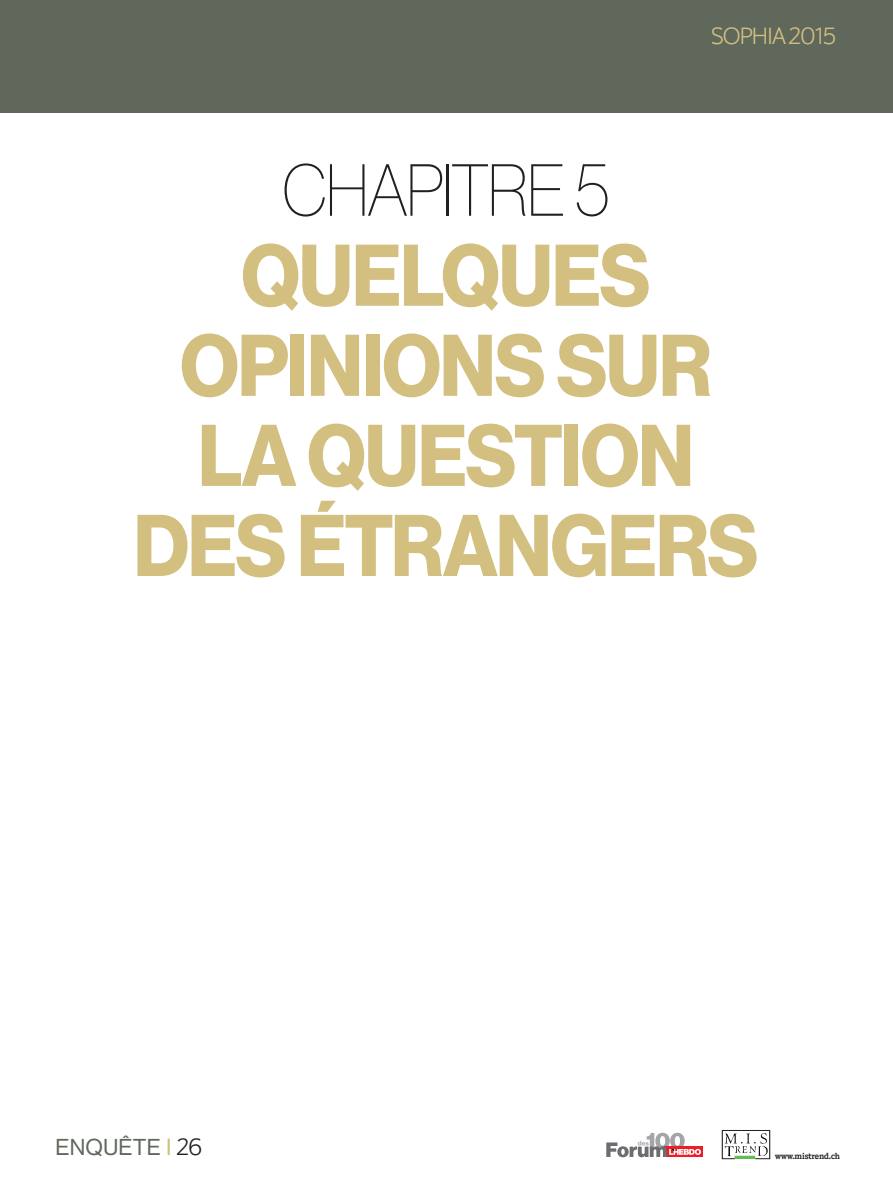
<style>
.page{position:relative;width:893px;height:1191px;background:#fff}
.page>*{position:absolute;margin:0;border:0;box-sizing:border-box;transform-origin:0 0}
.t1{font:85.5px "N Haas Grotesk DS Pro 75 Bd";color:#d3c080;scale:.92 1}
.t2{font:72px "N Haas Grotesk DS Pro 25 Th";letter-spacing:-.02em;color:#231f20;scale:.92 1}
.t3{font:300 24px "Hebdo Sans";letter-spacing:-.02em;color:#d3c080}
.t4{font:22.5px "N Haas Grotesk DS Pro 55 Rg";letter-spacing:.01em;color:#60685c}
.t5{font:700 9px "Hebdo Egyptian";letter-spacing:-.005em;color:#231f20}
.s1{font-family:"Hebdo Sans";font-weight:500;font-size:24px;color:#d3c080}
.s2{font-family:"Hebdo Sans";font-weight:300;font-size:24px;color:#231f20}
</style>
<div class="page">
<div style="left:0;top:0;width:893px;height:112px;background:#60685c"></div>
<svg style="left:722px;top:1130px;width:48px;height:29px"></svg>
<div style="left:665px;top:1146px;width:38px;height:11px;background:#ee1c27"></div>
<svg style="left:606px;top:1132px;width:95px;height:25px"></svg>
<p class="t3" style="left:711px;top:22px;width:126px">SOPHIA 2015</p>
<p class="t2" style="left:282px;top:150px;width:358px">CHAPITRE 5</p>
<p class="t1" style="left:241px;top:226px;width:56px">QUEL</p>
<p class="t1" style="left:441px;top:226px;width:117px">QUES</p>
<p class="t1" style="left:180px;top:316px;width:51px">OPINIONS</p>
<p class="t1" style="left:556px;top:316px;width:57px">SUR</p>
<p class="t1" style="left:198px;top:406px;width:233px">LA QUESTION</p>
<p class="t1" style="left:134px;top:496px;width:55px">DES</p>
<p class="t1" style="left:297px;top:496px;width:55px">ÉTRAN</p>
<p class="t1" style="left:550px;top:496px;width:116px">GERS</p>
<p class="t4" style="left:56px;top:1134px;width:148px">ENQUÊTE<span class="s1">∑</span><span class="s2">26</span></p>
<p class="t5" style="left:775px;top:1150px;width:66px">www.mistrend.ch</p>
</div>
